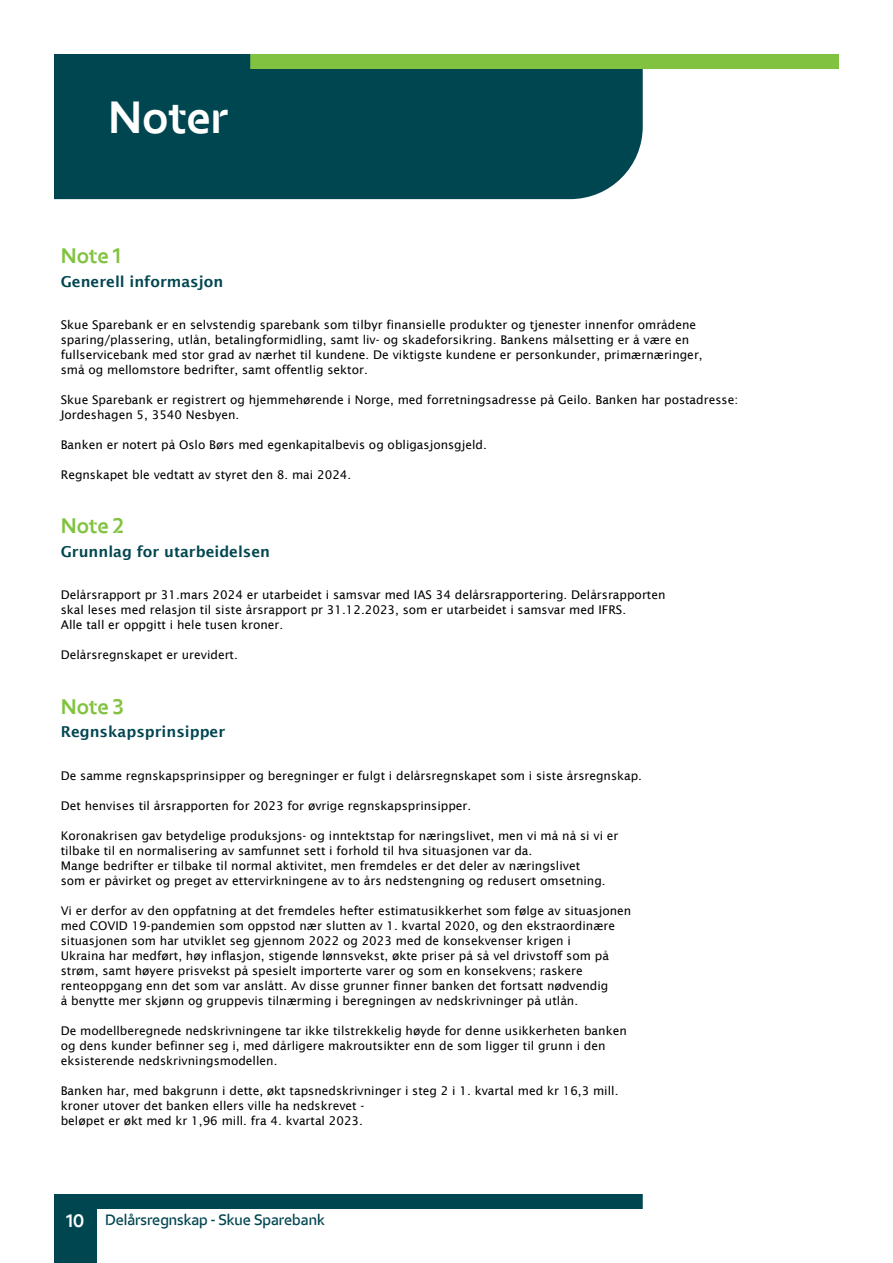
<style>
.page{position:relative;width:893px;height:1263px;background:#fff}
.page>*{position:absolute;margin:0;border:0;box-sizing:border-box;transform-origin:0 0}
.t1{font:700 45px "Eika";letter-spacing:-.005em;color:#fff}
.t2{font:700 21px "Eika";letter-spacing:-.01em;color:#81c340}
.t3{font:600 15px "Lucida Sans";color:#004650}
.t4{font:600 15px "Eika";color:#004650}
.t5{font:12px "Lucida Sans";color:#000}
.s1{font-weight:700;font-size:18px;color:#fff}
</style>
<div class="page">
<div style="left:54px;top:1209px;width:43px;height:54px;background:#004650"></div>
<div style="left:54px;top:1194px;width:589px;height:15px;background:#004650"></div>
<div style="left:54px;top:54px;width:589px;height:145px;background:#004650"></div>
<div style="left:250px;top:54px;width:589px;height:15px;background:#81c340"></div>
<p class="t1" style="left:108px;top:89px;width:122px">Noter</p>
<p class="t2" style="left:61px;top:243px;width:62px">Note 1</p>
<p class="t3" style="left:61px;top:273px;width:164px">Generell informasjon</p>
<p class="t5" style="left:61px;top:318px;width:637px">Skue Sparebank er en selvstendig sparebank som tilbyr finansielle produkter og tjenester innenfor områdene</p>
<p class="t5" style="left:61px;top:333px;width:630px">sparing/plassering, utlån, betalingformidling, samt liv- og skadeforsikring. Bankens målsetting er å være en</p>
<p class="t5" style="left:61px;top:348px;width:643px">fullservicebank med stor grad av nærhet til kundene. De viktigste kundene er personkunder, primærnæringer,</p>
<p class="t5" style="left:61px;top:363px;width:309px">små og mellomstore bedrifter, samt offentlig sektor.</p>
<p class="t5" style="left:61px;top:393px;width:679px">Skue Sparebank er registrert og hjemmehørende i Norge, med forretningsadresse på Geilo. Banken har postadresse:</p>
<p class="t5" style="left:61px;top:408px;width:180px">Jordeshagen 5, 3540 Nesbyen.</p>
<p class="t5" style="left:61px;top:438px;width:428px">Banken er notert på Oslo Børs med egenkapitalbevis og obligasjonsgjeld.</p>
<p class="t5" style="left:61px;top:468px;width:292px">Regnskapet ble vedtatt av styret den 8. mai 2024.</p>
<p class="t2" style="left:61px;top:513px;width:65px">Note 2</p>
<p class="t3" style="left:61px;top:543px;width:211px">Grunnlag for utarbeidelsen</p>
<p class="t5" style="left:61px;top:588px;width:606px">Delårsrapport pr 31.mars 2024 er utarbeidet i samsvar med IAS 34 delårsrapportering. Delårsrapporten</p>
<p class="t5" style="left:61px;top:603px;width:567px">skal leses med relasjon til siste årsrapport pr 31.12.2023, som er utarbeidet i samsvar med IFRS.</p>
<p class="t5" style="left:61px;top:618px;width:224px">Alle tall er oppgitt i hele tusen kroner.</p>
<p class="t5" style="left:61px;top:648px;width:179px">Delårsregnskapet er urevidert.</p>
<p class="t2" style="left:61px;top:693px;width:64px">Note 3</p>
<p class="t3" style="left:61px;top:723px;width:166px">Regnskapsprinsipper</p>
<p class="t5" style="left:61px;top:769px;width:583px">De samme regnskapsprinsipper og beregninger er fulgt i delårsregnskapet som i siste årsregnskap.</p>
<p class="t5" style="left:61px;top:799px;width:412px">Det henvises til årsrapporten for 2023 for øvrige regnskapsprinsipper.</p>
<p class="t5" style="left:61px;top:829px;width:559px">Koronakrisen gav betydelige produksjons- og inntektstap for næringslivet, men vi må nå si vi er</p>
<p class="t5" style="left:61px;top:844px;width:473px">tilbake til en normalisering av samfunnet sett i forhold til hva situasjonen var da.</p>
<p class="t5" style="left:61px;top:859px;width:521px">Mange bedrifter er tilbake til normal aktivitet, men fremdeles er det deler av næringslivet</p>
<p class="t5" style="left:61px;top:874px;width:546px">som er påvirket og preget av ettervirkningene av to års nedstengning og redusert omsetning.</p>
<p class="t5" style="left:61px;top:904px;width:572px">Vi er derfor av den oppfatning at det fremdeles hefter estimatusikkerhet som følge av situasjonen</p>
<p class="t5" style="left:61px;top:919px;width:556px">med COVID 19-pandemien som oppstod nær slutten av 1. kvartal 2020, og den ekstraordinære</p>
<p class="t5" style="left:61px;top:934px;width:512px">situasjonen som har utviklet seg gjennom 2022 og 2023 med de konsekvenser krigen i</p>
<p class="t5" style="left:61px;top:949px;width:550px">Ukraina har medført, høy inflasjon, stigende lønnsvekst, økte priser på så vel drivstoff som på</p>
<p class="t5" style="left:61px;top:964px;width:524px">strøm, samt høyere prisvekst på spesielt importerte varer og som en konsekvens; raskere</p>
<p class="t5" style="left:61px;top:979px;width:549px">renteoppgang enn det som var anslått. Av disse grunner finner banken det fortsatt nødvendig</p>
<p class="t5" style="left:61px;top:994px;width:519px">å benytte mer skjønn og gruppevis tilnærming i beregningen av nedskrivninger på utlån.</p>
<p class="t5" style="left:61px;top:1024px;width:568px">De modellberegnede nedskrivningene tar ikke tilstrekkelig høyde for denne usikkerheten banken</p>
<p class="t5" style="left:61px;top:1039px;width:546px">og dens kunder befinner seg i, med dårligere makroutsikter enn de som ligger til grunn i den</p>
<p class="t5" style="left:61px;top:1054px;width:218px">eksisterende nedskrivningsmodellen.</p>
<p class="t5" style="left:61px;top:1084px;width:559px">Banken har, med bakgrunn i dette, økt tapsnedskrivninger i steg 2 i 1. kvartal med kr 16,3 mill.</p>
<p class="t5" style="left:61px;top:1099px;width:305px">kroner utover det banken ellers ville ha nedskrevet -</p>
<p class="t5" style="left:61px;top:1114px;width:304px">beløpet er økt med kr 1,96 mill. fra 4. kvartal 2023.</p>
<p class="t4" style="left:66px;top:1211px;width:260px"><span class="s1">10</span> Delårsregnskap - Skue Sparebank</p>
</div>
